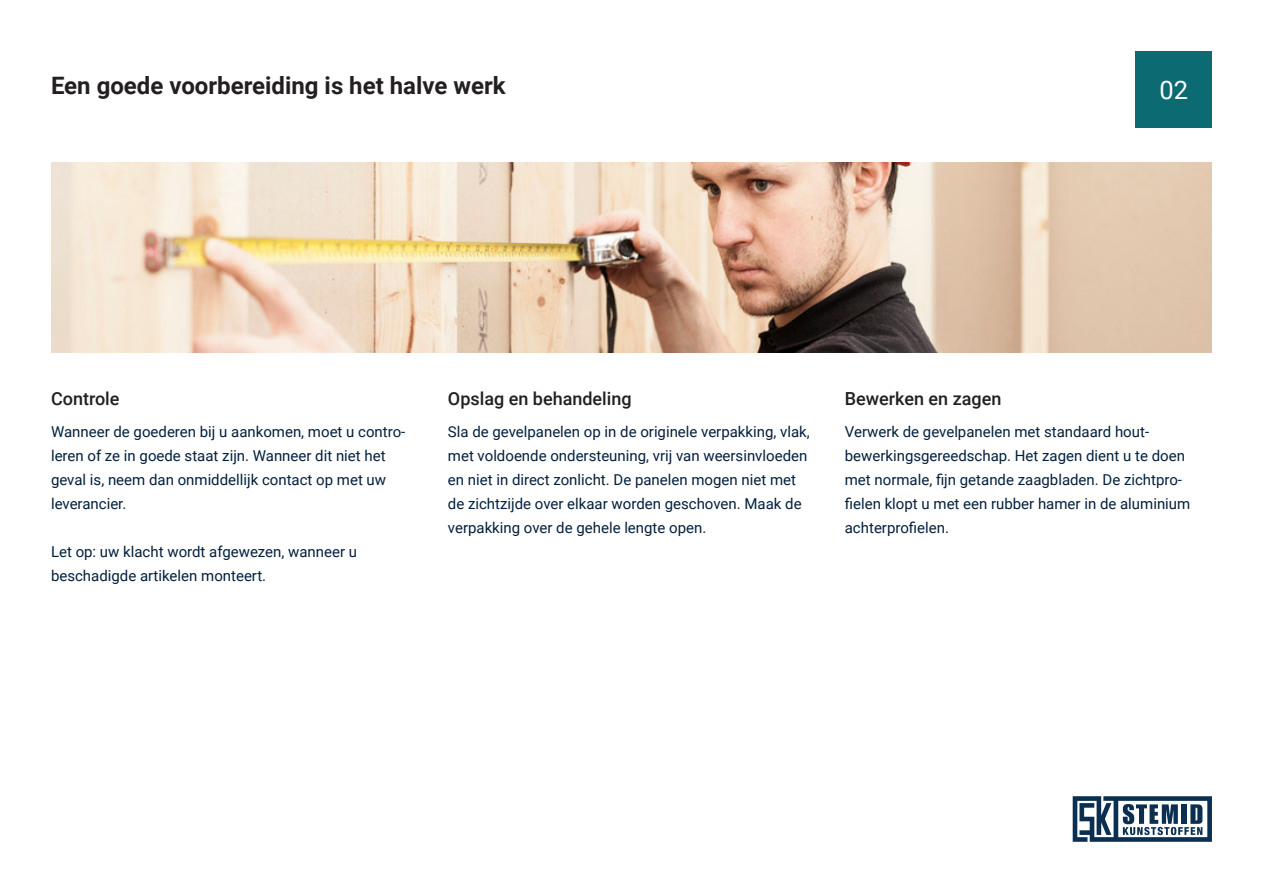
<style>
.page{position:relative;width:1263px;height:893px;background:#fff}
.page>*{position:absolute;margin:0;border:0;box-sizing:border-box;transform-origin:0 0}
.t1{font:25.5px "Roboto";color:#fff}
.t2{font:700 24px "Roboto";color:#231f20}
.t3{font:500 18px "Roboto";color:#231f20}
.t4{font:15px/24px "Roboto";color:#031f3c}
</style>
<div class="page">
<div style="left:1135px;top:51px;width:77px;height:77px;background:#0c6a72"></div>
<img style="left:51px;top:163px;width:1161px;height:189px">
<svg style="left:1073px;top:796px;width:139px;height:46px"></svg>
<h1 class="t2" style="left:51px;top:69px;width:456px">Een goede voorbereiding is het halve werk</h1>
<p class="t1" style="left:1159px;top:72px;width:30px">02</p>
<h1 class="t3" style="left:51px;top:386px;width:70px">Controle</h1>
<h1 class="t3" style="left:448px;top:386px;width:185px">Opslag en behandeling</h1>
<h1 class="t3" style="left:845px;top:386px;width:158px">Bewerken en zagen</h1>
<p class="t4" style="left:448px;top:420px;width:363px">Sla de gevelpanelen op in de originele verpakking, vlak, met voldoende ondersteuning, vrij van weersinvloeden en niet in direct zonlicht. De panelen mogen niet met de zichtzijde over elkaar worden geschoven. Maak de verpakking over de gehele lengte open.</p>
<p class="t4" style="left:845px;top:420px;width:306px">Verwerk de gevelpanelen met standaard hout-</p>
<p class="t4" style="left:51px;top:420px;width:356px">Wanneer de goederen bij u aankomen, moet u contro-</p>
<p class="t4" style="left:51px;top:444px;width:337px;text-align:justify">leren of ze in goede staat zijn. Wanneer dit niet het geval is, neem dan onmiddellijk contact op met uw leverancier.</p>
<p class="t4" style="left:51px;top:540px;width:308px">Let op: uw klacht wordt afgewezen, wanneer u</p>
<p class="t4" style="left:51px;top:564px;width:217px">beschadigde artikelen monteert.</p>
<p class="t4" style="left:845px;top:444px;width:342px">bewerkingsgereedschap. Het zagen dient u te doen met normale, fijn getande zaagbladen. De zichtpro-</p>
<p class="t4" style="left:845px;top:492px;width:347px">fielen klopt u met een rubber hamer in de aluminium achterprofielen.</p>
</div>
